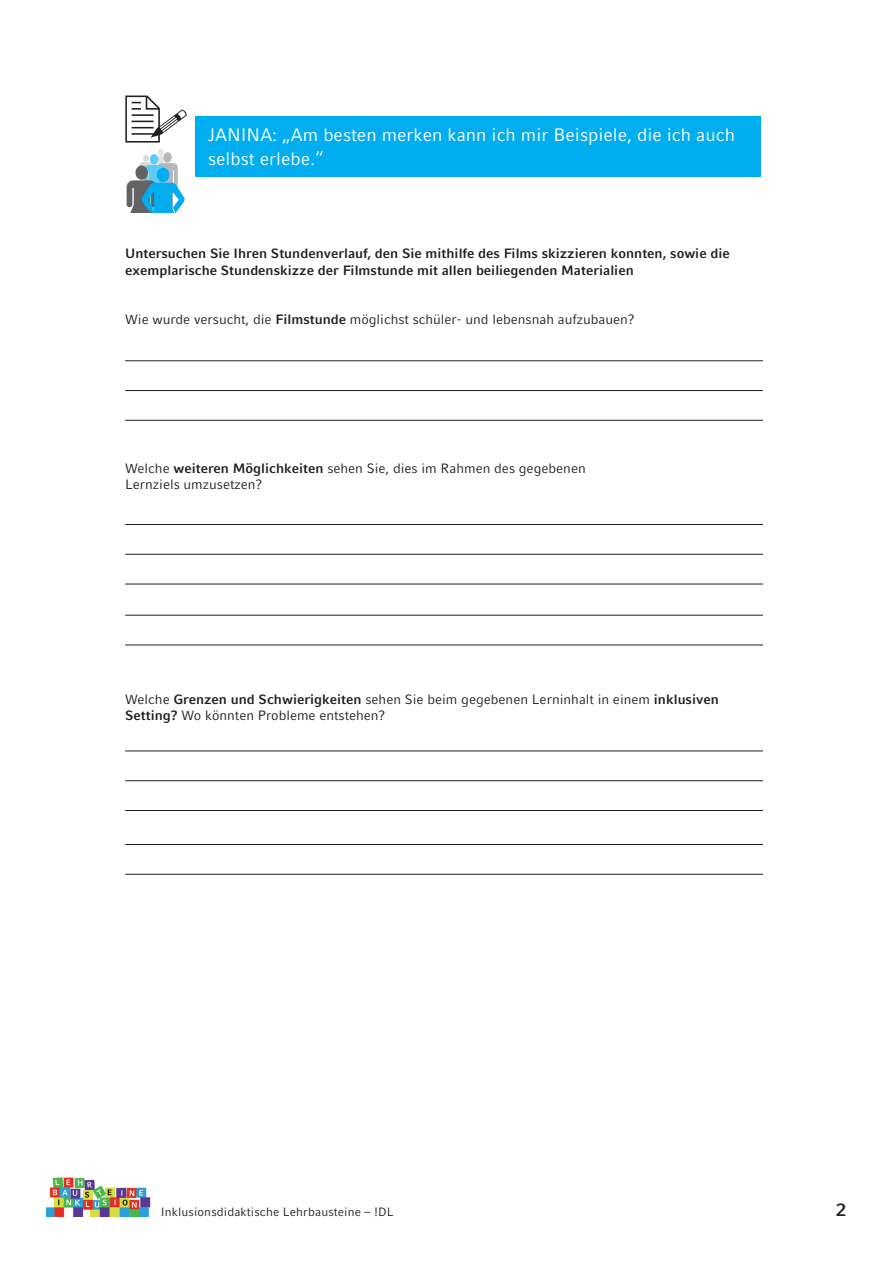
<style>
.page{position:relative;width:893px;height:1263px;background:#fff}
.page>*{position:absolute;margin:0;border:0;box-sizing:border-box;transform-origin:0 0}
.t1{font:18px/24px "LMU Compatil Fact";color:#fff}
.t2{font:700 18px "LMU Compatil Fact";color:#231f20}
.Fließ{font:13.5px "LMU Compatil Fact";color:#231f20}
.Fließ-2{font:700 13.5px/16.5px "LMU Compatil Fact";color:#231f20}
.t3{font:12px "LMU Compatil Fact";letter-spacing:.01em;color:#231f20}
.s1{font-weight:700}
</style>
<div class="page">
<img style="left:47px;top:1177px;width:104px;height:39px">
<div style="left:195px;top:116px;width:566px;height:61px;background:#00aeef"></div>
<svg style="left:126px;top:149px;width:59px;height:64px"></svg>
<hr style="left:125px;top:615px;width:638px;height:1px;background:#231f20">
<hr style="left:125px;top:644px;width:638px;height:1px;background:#231f20">
<hr style="left:125px;top:844px;width:638px;height:1px;background:#231f20">
<hr style="left:125px;top:874px;width:638px;height:1px;background:#231f20">
<hr style="left:125px;top:360px;width:638px;height:1px;background:#231f20">
<hr style="left:125px;top:390px;width:638px;height:1px;background:#231f20">
<hr style="left:125px;top:420px;width:638px;height:1px;background:#231f20">
<hr style="left:125px;top:524px;width:638px;height:1px;background:#231f20">
<hr style="left:125px;top:554px;width:638px;height:1px;background:#231f20">
<hr style="left:125px;top:584px;width:638px;height:1px;background:#231f20">
<hr style="left:125px;top:750px;width:638px;height:1px;background:#231f20">
<hr style="left:125px;top:780px;width:638px;height:1px;background:#231f20">
<hr style="left:125px;top:810px;width:638px;height:1px;background:#231f20">
<svg style="left:150px;top:109px;width:37px;height:29px"></svg>
<p class="t1" style="left:208px;top:123px;width:528px">JANINA: „Am besten merken kann ich mir Beispiele, die ich auch selbst erlebe.“</p>
<p class="Fließ-2" style="left:125px;top:245px;width:606px">Untersuchen Sie Ihren Stundenverlauf, den Sie mithilfe des Films skizzieren konnten, sowie die exemplarische Stundenskizze der Filmstunde mit allen beiliegenden Materialien</p>
<p class="Fließ" style="left:125px;top:312px;width:511px">Wie wurde versucht, die <span class="s1">Filmstunde</span> möglichst schüler- und lebensnah aufzubauen?</p>
<p class="Fließ" style="left:125px;top:460px;width:462px">Welche <span class="s1">weiteren Möglichkeiten</span> sehen Sie, dies im Rahmen des gegebenen</p>
<p class="Fließ" style="left:125px;top:477px;width:139px">Lernziels umzusetzen?</p>
<p class="Fließ" style="left:125px;top:691px;width:595px">Welche <span class="s1">Grenzen und Schwierigkeiten</span> sehen Sie beim gegebenen Lerninhalt in einem <span class="s1">inklusiven</span></p>
<p class="Fließ" style="left:125px;top:708px;width:262px"><span class="s1">Setting?</span> Wo könnten Probleme entstehen?</p>
<p class="t3" style="left:161px;top:1205px;width:234px">Inklusionsdidaktische Lehrbausteine – !DL</p>
<p class="t2" style="left:836px;top:1199px;width:12px">2</p>
</div>
